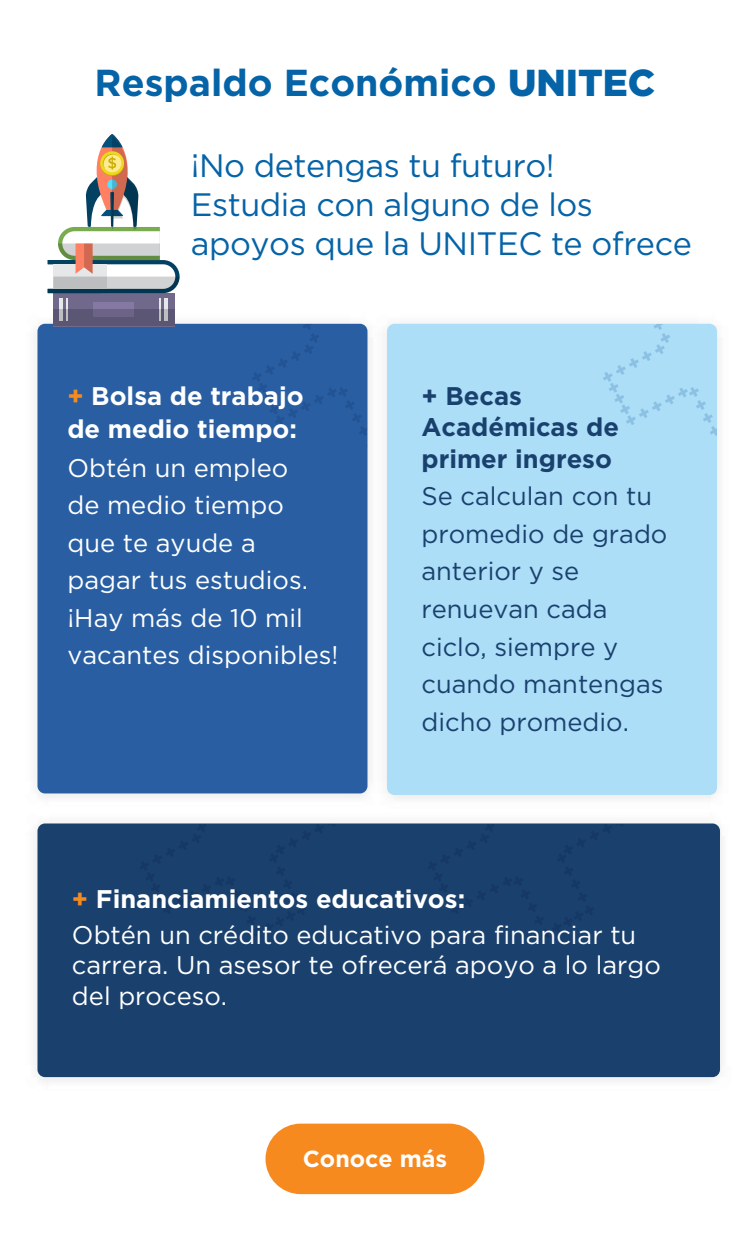
<style>
.page{position:relative;width:750px;height:1252px;background:#fff}
.page>*{position:absolute;margin:0;border:0;box-sizing:border-box;transform-origin:0 0}
.t1{font:700 37.5px "Gotham";color:#0563a7}
.t2{font:32.4px/38.8px "Gotham";letter-spacing:-.015em;color:#0563a7}
.t3{font:25.5px/37.5px "Gotham";color:#fff}
.t4{font:25.5px/37.5px "Gotham";color:#1a416e}
.t5{font:700 25.5px/31.5px "Gotham";color:#1a416e}
.t6{font:700 25.5px "Gotham";color:#fff}
.t7{font:700 23.25px "Gotham";color:#fff}
.s1{font-weight:900}
.s2{color:#f68a1f}
.s3{font-weight:700;color:#f68a1f}
.s4{font-weight:700}
</style>
<div class="page">
<img style="left:36px;top:313px;width:334px;height:485px">
<div style="left:38px;top:324px;width:330px;height:469px;background:#295fa2"></div>
<svg style="left:252px;top:324px;width:116px;height:123px"></svg>
<img style="left:36px;top:828px;width:686px;height:254px">
<div style="left:38px;top:823px;width:682px;height:254px;background:#1a416e"></div>
<svg style="left:427px;top:823px;width:197px;height:1px"></svg>
<svg style="left:139px;top:823px;width:197px;height:1px"></svg>
<div style="left:387px;top:324px;width:330px;height:471px;background:#acdef7"></div>
<svg style="left:603px;top:324px;width:114px;height:112px"></svg>
<div style="left:53px;top:293px;width:121px;height:33px;background:#70698b"></div>
<hr style="left:59px;top:298px;width:4px;height:23px;background:#e6e7e8">
<hr style="left:66px;top:298px;width:2px;height:23px;background:#e6e7e8">
<hr style="left:164px;top:298px;width:4px;height:23px;background:#e6e7e8">
<hr style="left:159px;top:298px;width:2px;height:23px;background:#e6e7e8">
<div style="left:94px;top:302px;width:40px;height:15px;background:#8479a2"></div>
<svg style="left:53px;top:310px;width:121px;height:16px;background:#645f7a"></svg>
<svg style="left:48px;top:134px;width:132px;height:159px"></svg>
<div style="left:266px;top:1123px;width:218px;height:71px;background:#f68a1f;border-radius:35px"></div>
<h1 class="t1" style="left:95px;top:58px;width:562px">Respaldo Económico <span class="s1">UNITEC</span></h1>
<p class="t2" style="left:191px;top:145px;width:502px">¡No detengas tu futuro!<br>Estudia con alguno de los apoyos que la UNITEC te ofrece</p>
<p class="t6" style="left:67px;top:379px;width:238px"><span class="s2">+</span> Bolsa de trabajo</p>
<p class="t6" style="left:67px;top:412px;width:231px">de medio tiempo:</p>
<p class="t3" style="left:67px;top:448px;width:273px">Obtén un empleo<br>de medio tiempo<br>que te ayude a<br>pagar tus estudios. ¡Hay más de 10 mil vacantes disponibles!</p>
<p class="t5" style="left:421px;top:380px;width:199px">+ Becas<br>Académicas de primer ingreso</p>
<p class="t4" style="left:421px;top:477px;width:247px">Se calculan con tu promedio de grado anterior y se renuevan cada ciclo, siempre y cuando mantengas dicho promedio.</p>
<p class="t3" style="left:72px;top:880px;width:566px;line-height:36px"><span class="s3">+</span> <span class="s4">Financiamientos educativos:<br></span>Obtén un crédito educativo para financiar tu</p>
<p class="t3" style="left:72px;top:949px;width:590px;line-height:30.6px">carrera. Un asesor te ofrecerá apoyo a lo largo del proceso.</p>
<p class="t7" style="left:303px;top:1143px;width:146px">Conoce más</p>
</div>
